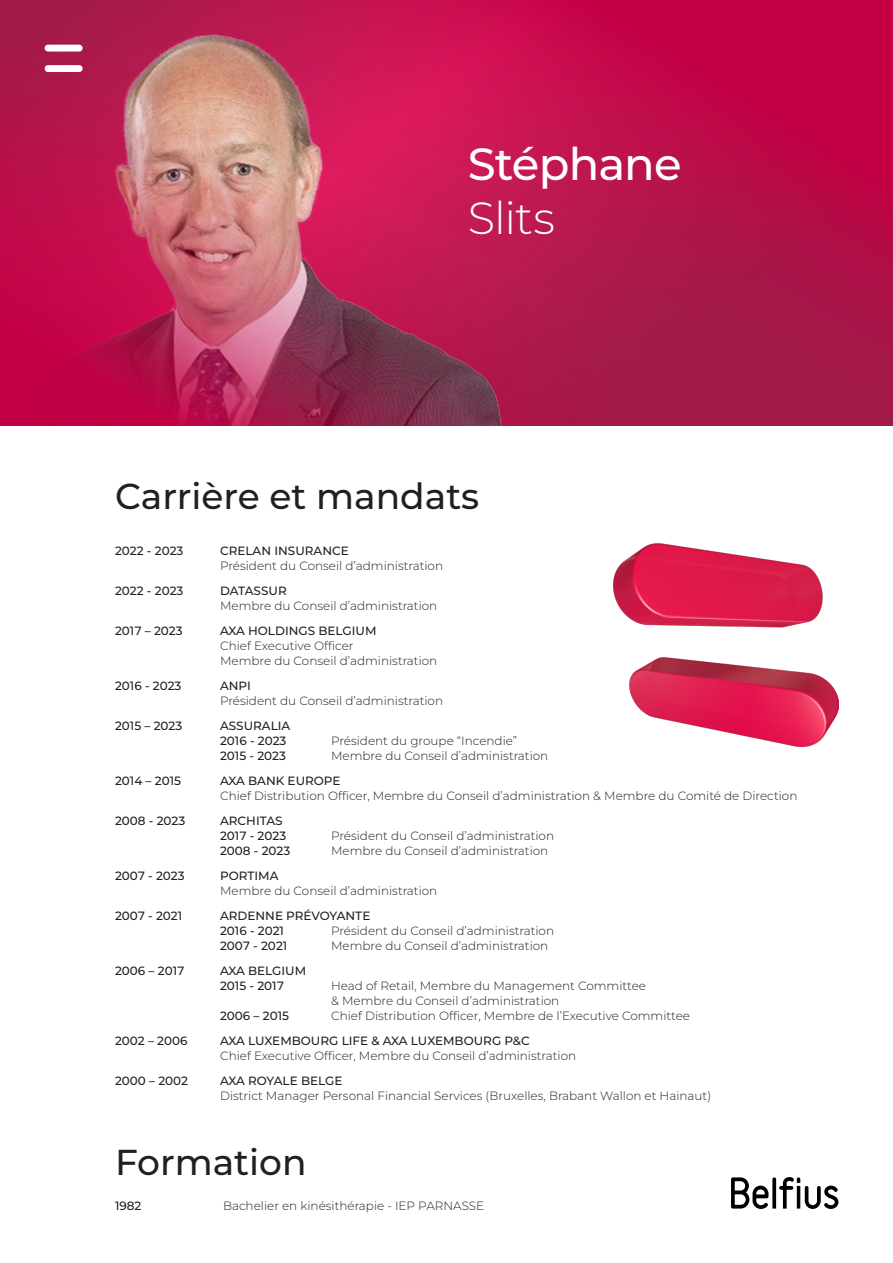
<style>
.page{position:relative;width:893px;height:1263px;background:#fff}
.page>*{position:absolute;margin:0;border:0;box-sizing:border-box;transform-origin:0 0}
.t1{font:500 45px "Belfius 21";letter-spacing:-.02em;color:#fff}
.t2{font:300 45px "Belfius 21";letter-spacing:-.02em;color:#fff}
.Title2{font:500 36px "Belfius 21";color:#231f20}
.Body{font:300 12px/15px "Belfius 21";color:#231f20}
.Titles{font:300 12px/15px "Belfius 21";color:#231f20}
.Titles-2{font:500 12px/15px "Belfius 21";color:#231f20}
.Body-2{font:500 12px/15px "Belfius 21";color:#231f20}
.s1{font-weight:500}
</style>
<div class="page">
<svg style="left:0;top:0;width:893px;height:425px;background:#b92354"></svg>
<div style="left:45px;top:65px;width:38px;height:7px;background:#fff;border-radius:3px"></div>
<div style="left:45px;top:45px;width:38px;height:7px;background:#fff;border-radius:3px"></div>
<svg style="left:731px;top:1177px;width:107px;height:32px"></svg>
<img style="left:614px;top:544px;width:225px;height:202px">
<p class="t1" style="left:468px;top:135px;width:215px">Stéphane</p>
<p class="t2" style="left:468px;top:190px;width:89px">Slits</p>
<p class="Title2" style="left:115px;top:474px;width:366px">Carrière et mandats</p>
<p class="Titles-2" style="left:115px;top:543px;width:70px">2022 - 2023</p>
<p class="Titles" style="left:220px;top:543px;width:225px"><span class="s1">CRELAN INSURANCE<br></span>Président du Conseil d’administration</p>
<p class="Titles-2" style="left:115px;top:583px;width:70px">2022 - 2023</p>
<p class="Titles" style="left:220px;top:583px;width:219px"><span class="s1">DATASSUR<br></span>Membre du Conseil d’administration</p>
<p class="Titles-2" style="left:115px;top:623px;width:69px">2017 – 2023</p>
<p class="Titles" style="left:220px;top:623px;width:219px"><span class="s1">AXA HOLDINGS BELGIUM<br></span>Chief Executive Officer<br>Membre du Conseil d’administration</p>
<p class="Titles-2" style="left:115px;top:678px;width:68px">2016 - 2023</p>
<p class="Titles" style="left:220px;top:678px;width:225px"><span class="s1">ANPI<br></span>Président du Conseil d’administration</p>
<p class="Titles-2" style="left:115px;top:718px;width:69px">2015 – 2023</p>
<p class="Titles-2" style="left:220px;top:718px;width:72px">ASSURALIA<br>2016 - 2023</p>
<p class="Titles" style="left:331px;top:733px;width:188px">Président du groupe “Incendie”</p>
<p class="Titles-2" style="left:220px;top:748px;width:67px">2015 - 2023</p>
<p class="Titles" style="left:331px;top:748px;width:219px">Membre du Conseil d’administration</p>
<p class="Body-2" style="left:115px;top:773px;width:68px">2014 – 2015</p>
<p class="Body" style="left:220px;top:773px;width:579px"><span class="s1">AXA BANK EUROPE<br></span>Chief Distribution Officer, Membre du Conseil d’administration &amp; Membre du Comité de Direction</p>
<p class="Titles-2" style="left:115px;top:813px;width:72px">2008 - 2023</p>
<p class="Titles-2" style="left:220px;top:813px;width:68px">ARCHITAS<br>2017 - 2023</p>
<p class="Titles" style="left:331px;top:828px;width:225px">Président du Conseil d’administration</p>
<p class="Titles-2" style="left:220px;top:843px;width:72px">2008 - 2023</p>
<p class="Titles" style="left:331px;top:843px;width:219px">Membre du Conseil d’administration</p>
<p class="Titles-2" style="left:115px;top:868px;width:71px">2007 - 2023</p>
<p class="Titles" style="left:220px;top:868px;width:219px"><span class="s1">PORTIMA<br></span>Membre du Conseil d’administration</p>
<p class="Titles-2" style="left:115px;top:908px;width:69px">2007 - 2021</p>
<p class="Titles-2" style="left:220px;top:908px;width:152px">ARDENNE PRÉVOYANTE<br>2016 - 2021</p>
<p class="Titles" style="left:331px;top:923px;width:225px">Président du Conseil d’administration</p>
<p class="Titles-2" style="left:220px;top:938px;width:69px">2007 - 2021</p>
<p class="Titles" style="left:331px;top:938px;width:219px">Membre du Conseil d’administration</p>
<p class="Body-2" style="left:115px;top:963px;width:71px">2006 – 2017</p>
<p class="Body-2" style="left:220px;top:963px;width:88px">AXA BELGIUM<br>2015 - 2017</p>
<p class="Body" style="left:331px;top:978px;width:316px">Head of Retail, Membre du Management Committee &amp; Membre du Conseil d’administration</p>
<p class="Body-2" style="left:220px;top:1008px;width:70px">2006 – 2015</p>
<p class="Body" style="left:331px;top:1008px;width:360px">Chief Distribution Officer, Membre de l’Executive Committee</p>
<p class="Body-2" style="left:115px;top:1033px;width:74px">2002 – 2006</p>
<p class="Body" style="left:220px;top:1033px;width:358px"><span class="s1">AXA LUXEMBOURG LIFE &amp; AXA LUXEMBOURG P&amp;C<br></span>Chief Executive Officer, Membre du Conseil d’administration</p>
<p class="Body-2" style="left:115px;top:1073px;width:75px">2000 – 2002</p>
<p class="Body" style="left:220px;top:1073px;width:493px"><span class="s1">AXA ROYALE BELGE<br></span>District Manager Personal Financial Services (Bruxelles, Brabant Wallon et Hainaut)</p>
<p class="Title2" style="left:115px;top:1139px;width:193px">Formation</p>
<p class="Body-2" style="left:115px;top:1198px;width:28px">1982</p>
<p class="Body" style="left:223px;top:1198px;width:263px">Bachelier en kinésithérapie - IEP PARNASSE</p>
</div>
